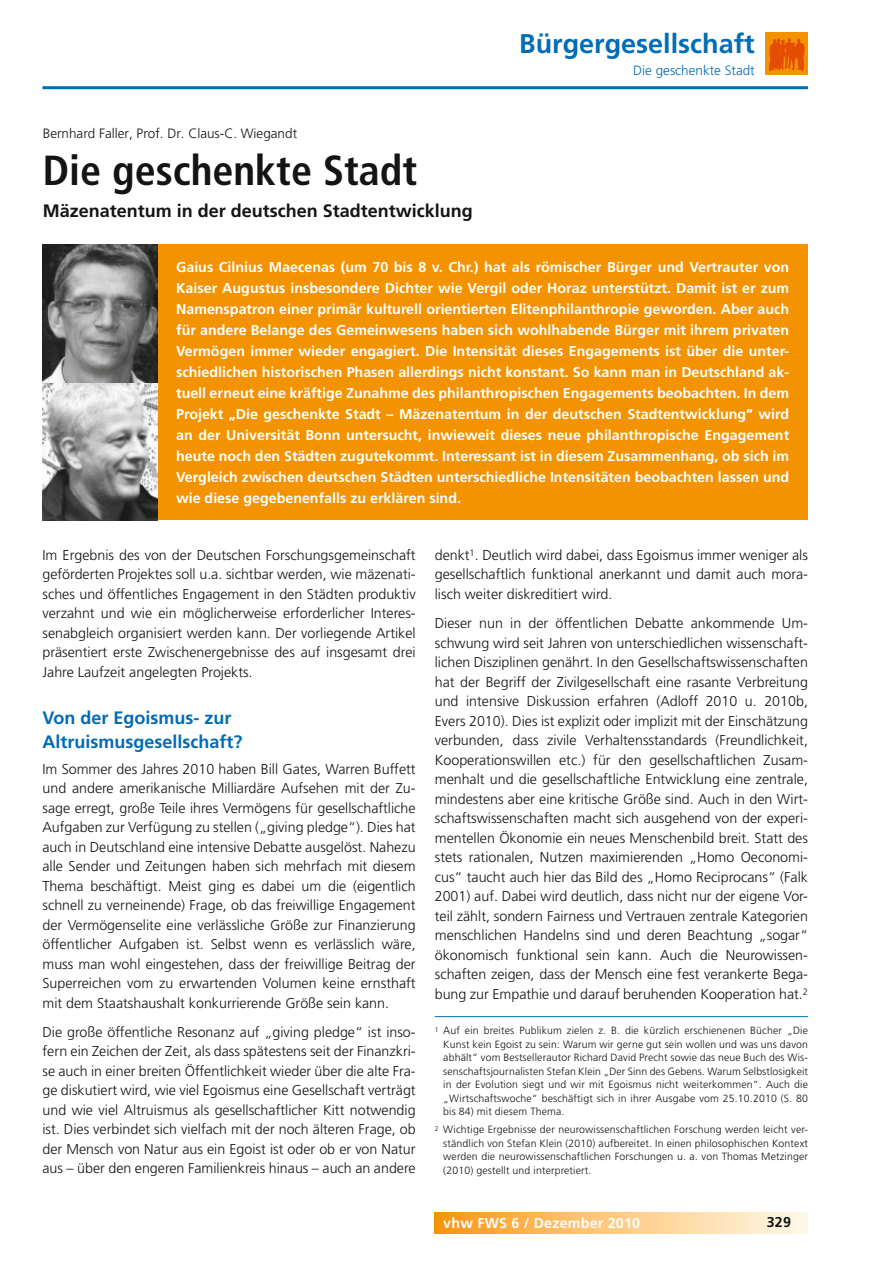
<style>
.page{position:relative;width:893px;height:1263px;background:#fff}
.page>*{position:absolute;margin:0;border:0;box-sizing:border-box;transform-origin:0 0}
.t1{font:700 condensed 42px "Frutiger LT";color:#131413}
.t2{font:700 27px "Frutiger LT";color:#006db4}
.t3{font:700 18px "Frutiger LT";color:#131413}
.t4{font:700 18px/24px "Frutiger LT";color:#006db4}
.t5{font:300 14.25px/19.5px "Frutiger LT";color:#131413;text-align:justify}
.t6{font:700 14.25px/21px "Frutiger LT";color:#fff;text-align:justify}
.t7{font:700 14.25px "Frutiger LT";color:#131413}
.t8{font:300 13.5px "Frutiger CE";color:#131413}
.t9{font:300 13.5px "Frutiger LT";color:#006db4}
.t10{font:300 10.5px/13.5px "Frutiger LT";letter-spacing:.015em;color:#131413;text-align:justify}
</style>
<div class="page">
<div style="left:435px;top:1212px;width:373px;height:21px;background:linear-gradient(to right,#fb9916,#fffcef)"></div>
<hr style="left:42px;top:86px;width:766px;height:3px;background:#006eb3">
<div style="left:766px;top:33px;width:42px;height:42px;background:#f49301"></div>
<svg style="left:769px;top:38px;width:36px;height:33px"></svg>
<hr style="left:435px;top:1016px;width:373px;height:1px;background:#006eb3">
<div style="left:42px;top:245px;width:766px;height:275px;background:#f49301"></div>
<img style="left:42px;top:245px;width:115px;height:275px">
<h2 class="t2" style="left:519px;top:33px;width:237px">Bürgergesellschaft</h2>
<p class="t9" style="left:633px;top:65px;width:123px">Die geschenkte Stadt</p>
<p class="t8" style="left:43px;top:128px;width:256px">Bernhard Faller, Prof. Dr. Claus-C. Wiegandt</p>
<h1 class="t1" style="left:43px;top:153px;width:376px">Die geschenkte Stadt</h1>
<p class="t3" style="left:43px;top:204px;width:432px">Mäzenatentum in der deutschen Stadtentwicklung</p>
<p class="t6" style="left:176px;top:257px;width:614px">Gaius Cilnius Maecenas (um 70 bis 8 v. Chr.) hat als römischer Bürger und Vertrauter von Kaiser Augustus insbesondere Dichter wie Vergil oder Horaz unterstützt. Damit ist er zum Namenspatron einer primär kulturell orientierten Elitenphilanthropie geworden. Aber auch für andere Belange des Gemeinwesens haben sich wohlhabende Bürger mit ihrem privaten Vermögen immer wieder engagiert. Die Intensität dieses Engagements ist über die unter&shy;schiedlichen historischen Phasen allerdings nicht konstant. So kann man in Deutschland ak&shy;tuell erneut eine kräftige Zunahme des philanthropischen Engagements beobachten. In dem Projekt „Die geschenkte Stadt – Mäzenatentum in der deutschen Stadtentwicklung“ wird an der Universität Bonn untersucht, inwieweit dieses neue philanthropische Engagement heute noch den Städten zugutekommt. Interessant ist in diesem Zusammenhang, ob sich im Vergleich zwischen deutschen Städten unterschiedliche Intensitäten beobachten lassen und wie diese gegebenenfalls zu erklären sind.</p>
<p class="t5" style="left:42px;top:546px;width:375px">Im Ergebnis des von der Deutschen Forschungsgemeinschaft geförderten Projektes soll u.a. sichtbar werden, wie mäzenati&shy;sches und öffentliches Engagement in den Städten produktiv verzahnt und wie ein möglicherweise erforderlicher Interes&shy;senabgleich organisiert werden kann. Der vorliegende Artikel präsentiert erste Zwischenergebnisse des auf insgesamt drei Jahre Laufzeit angelegten Projekts.</p>
<p class="t4" style="left:42px;top:707px;width:201px">Von der Egoismus- zur<br>Altruismusgesellschaft?</p>
<p class="t5" style="left:42px;top:760px;width:375px">Im Sommer des Jahres 2010 haben Bill Gates, Warren Buffett und andere amerikanische Milliardäre Aufsehen mit der Zu&shy;sage erregt, große Teile ihres Vermögens für gesellschaftliche Aufgaben zur Verfügung zu stellen („giving pledge“). Dies hat auch in Deutschland eine intensive Debatte ausgelöst. Nahezu alle Sender und Zeitungen haben sich mehrfach mit diesem Thema beschäftigt. Meist ging es dabei um die (eigentlich schnell zu verneinende) Frage, ob das freiwillige Engagement der Vermögenselite eine verlässliche Größe zur Finanzierung öffentlicher Aufgaben ist. Selbst wenn es verlässlich wäre, muss man wohl eingestehen, dass der freiwillige Beitrag der Superreichen vom zu erwartenden Volumen keine ernsthaft mit dem Staatshaushalt konkurrierende Größe sein kann.</p>
<p class="t5" style="left:42px;top:1023px;width:375px">Die große öffentliche Resonanz auf „giving pledge“ ist inso&shy;fern ein Zeichen der Zeit, als dass spätestens seit der Finanzkri&shy;se auch in einer breiten Öffentlichkeit wieder über die alte Fra&shy;ge diskutiert wird, wie viel Egoismus eine Gesellschaft verträgt und wie viel Altruismus als gesellschaftlicher Kitt notwendig ist. Dies verbindet sich vielfach mit der noch älteren Frage, ob der Mensch von Natur aus ein Egoist ist oder ob er von Natur aus – über den engeren Familienkreis hinaus – auch an andere</p>
<p class="t5" style="left:435px;top:546px;width:375px">denkt<sup>1</sup>. Deutlich wird dabei, dass Egoismus immer weniger als gesellschaftlich funktional anerkannt und damit auch mora&shy;lisch weiter diskreditiert wird.</p>
<p class="t5" style="left:435px;top:615px;width:375px">Dieser nun in der öffentlichen Debatte ankommende Um&shy;schwung wird seit Jahren von unterschiedlichen wissenschaft&shy;lichen Disziplinen genährt. In den Gesellschaftswissenschaften hat der Begriff der Zivilgesellschaft eine rasante Verbreitung und intensive Diskussion erfahren (Adloff 2010 u. 2010b, Evers 2010). Dies ist explizit oder implizit mit der Einschätzung verbunden, dass zivile Verhaltensstandards (Freundlichkeit, Kooperationswillen etc.) für den gesellschaftlichen Zusam&shy;menhalt und die gesellschaftliche Entwicklung eine zentrale, mindestens aber eine kritische Größe sind. Auch in den Wirt&shy;schaftswissenschaften macht sich ausgehend von der experi&shy;mentellen Ökonomie ein neues Menschenbild breit. Statt des stets rationalen, Nutzen maximierenden „Homo Oeconomi&shy;cus“ taucht auch hier das Bild des „Homo Reciprocans“ (Falk 2001) auf. Dabei wird deutlich, dass nicht nur der eigene Vor&shy;teil zählt, sondern Fairness und Vertrauen zentrale Kategorien menschlichen Handelns sind und deren Beachtung „sogar“ ökonomisch funktional sein kann. Auch die Neurowissen&shy;schaften zeigen, dass der Mensch eine fest verankerte Bega&shy;bung zur Empathie und darauf beruhenden Kooperation hat.<sup>2</sup></p>
<p class="t10" style="left:443px;top:1025px;width:366px;text-indent:-9px"><sup>1</sup> Auf ein breites Publikum zielen z. B. die kürzlich erschienenen Bücher „Die Kunst kein Egoist zu sein: Warum wir gerne gut sein wollen und was uns davon abhält“ vom Bestsellerautor Richard David Precht sowie das neue Buch des Wis&shy;senschaftsjournalisten Stefan Klein „Der Sinn des Gebens. Warum Selbstlosigkeit in der Evolution siegt und wir mit Egoismus nicht weiterkommen“. Auch die „Wirtschaftswoche“ beschäftigt sich in ihrer Ausgabe vom 25.10.2010 (S. 80 bis 84) mit diesem Thema.</p>
<p class="t10" style="left:443px;top:1124px;width:366px;text-indent:-9px"><sup>2</sup> Wichtige Ergebnisse der neurowissenschaftlichen Forschung werden leicht ver&shy;ständlich von Stefan Klein (2010) aufbereitet. In einen philosophischen Kontext werden die neurowissenschaftlichen Forschungen u. a. von Thomas Metzinger (2010) gestellt und interpretiert.</p>
<p class="t6" style="left:443px;top:1213px;width:198px">vhw FWS 6 / Dezember 2010</p>
<p class="t7" style="left:767px;top:1217px;width:26px">329</p>
</div>
